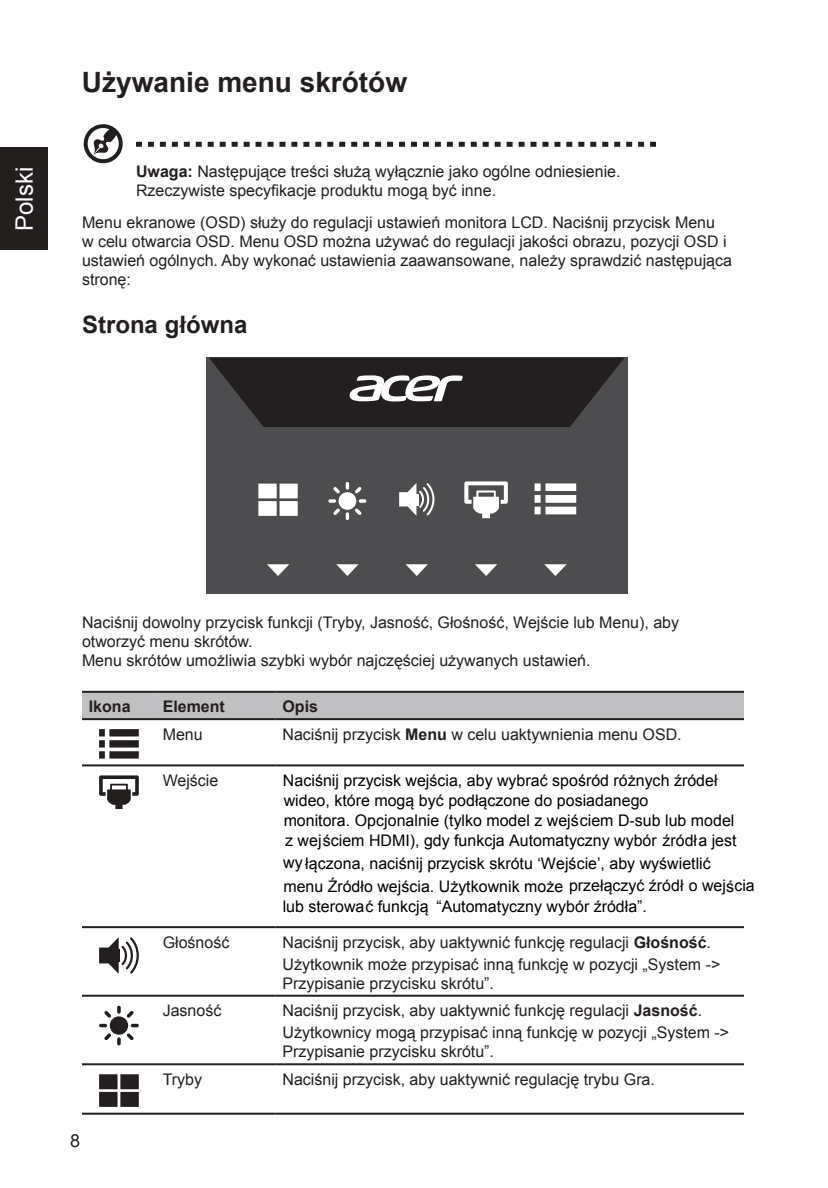
<style>
.page{position:relative;width:828px;height:1188px;background:#fff}
.page>*{position:absolute;margin:0;border:0;box-sizing:border-box;transform-origin:0 0}
.t1{font:700 28px "Arial";color:#241f1f}
.t2{font:700 24px "Arial";color:#241f1f}
.t3{font:24px "Arial";color:#fff}
.t4{font:18px "Arial";color:#241f1f}
.t5{font:16px/19.2px "Arial";color:#241f1f}
.t6{font:16px/20.2px "Arial";color:#000}
.t7{font:700 16px "Arial";color:#241f1f}
.s1{font-weight:700}
</style>
<div class="page">
<div style="left:0;top:148px;width:48px;height:102px;background:#241f1f"></div>
<svg style="left:84px;top:125px;width:39px;height:38px"></svg>
<svg style="left:136px;top:142px;width:520px;height:5px"></svg>
<div style="left:82px;top:693px;width:662px;height:25px;background:#c0bfc1"></div>
<hr style="left:82px;top:691px;width:74px;height:2px;background:#241f1f">
<hr style="left:156px;top:691px;width:120px;height:2px;background:#241f1f">
<hr style="left:276px;top:691px;width:468px;height:2px;background:#241f1f">
<hr style="left:82px;top:718px;width:74px;height:2px;background:#241f1f">
<hr style="left:156px;top:718px;width:120px;height:2px;background:#241f1f">
<hr style="left:276px;top:718px;width:468px;height:2px;background:#241f1f">
<hr style="left:82px;top:764px;width:74px;height:2px;background:#241f1f">
<hr style="left:156px;top:764px;width:120px;height:2px;background:#241f1f">
<hr style="left:276px;top:764px;width:468px;height:2px;background:#241f1f">
<hr style="left:82px;top:926px;width:74px;height:2px;background:#241f1f">
<hr style="left:156px;top:926px;width:120px;height:2px;background:#241f1f">
<hr style="left:276px;top:926px;width:468px;height:2px;background:#241f1f">
<hr style="left:82px;top:995px;width:74px;height:2px;background:#241f1f">
<hr style="left:156px;top:995px;width:120px;height:2px;background:#241f1f">
<hr style="left:276px;top:995px;width:468px;height:2px;background:#241f1f">
<hr style="left:82px;top:1063px;width:74px;height:2px;background:#241f1f">
<hr style="left:156px;top:1063px;width:120px;height:2px;background:#241f1f">
<hr style="left:276px;top:1063px;width:468px;height:2px;background:#241f1f">
<hr style="left:82px;top:1113px;width:74px;height:2px;background:#241f1f">
<hr style="left:156px;top:1113px;width:120px;height:2px;background:#241f1f">
<hr style="left:276px;top:1113px;width:468px;height:2px;background:#241f1f">
<svg style="left:99px;top:729px;width:40px;height:30px"></svg>
<svg style="left:99px;top:775px;width:40px;height:34px"></svg>
<svg style="left:99px;top:937px;width:40px;height:37px"></svg>
<div style="left:115px;top:949px;width:5px;height:13px;background:#241f1f"></div>
<svg style="left:99px;top:1006px;width:40px;height:39px"></svg>
<svg style="left:99px;top:1074px;width:40px;height:33px"></svg>
<div style="left:206px;top:357px;width:421px;height:237px;background:#4d4d4f"></div>
<svg style="left:209px;top:358px;width:415px;height:69px;background:#343132"></svg>
<svg style="left:267px;top:564px;width:22px;height:12px"></svg>
<svg style="left:258px;top:484px;width:40px;height:32px"></svg>
<svg style="left:336px;top:564px;width:23px;height:12px"></svg>
<svg style="left:328px;top:482px;width:38px;height:38px"></svg>
<svg style="left:406px;top:564px;width:22px;height:12px"></svg>
<svg style="left:399px;top:483px;width:35px;height:33px"></svg>
<div style="left:413px;top:494px;width:6px;height:11px;background:#fff"></div>
<svg style="left:475px;top:564px;width:22px;height:12px"></svg>
<svg style="left:464px;top:481px;width:44px;height:37px"></svg>
<svg style="left:544px;top:564px;width:23px;height:12px"></svg>
<svg style="left:535px;top:483px;width:41px;height:31px"></svg>
<h2 class="t3" style="left:9px;top:231px;width:66px;rotate:-90deg">Polski</h2>
<h1 class="t1" style="left:82px;top:64px;width:327px">Używanie menu skrótów</h1>
<p class="t5" style="left:136px;top:162px;width:486px"><span class="s1">Uwaga:</span> Następujące treści służą wyłącznie jako ogólne odniesienie.<br>Rzeczywiste specyfikacje produktu mogą być inne.</p>
<p class="t5" style="left:82px;top:213px;width:652px">Menu ekranowe (OSD) służy do regulacji ustawień monitora LCD. Naciśnij przycisk Menu<br>w celu otwarcia OSD. Menu OSD można używać do regulacji jakości obrazu, pozycji OSD i ustawień ogólnych. Aby wykonać ustawienia zaawansowane, należy sprawdzić następująca stronę:</p>
<h2 class="t2" style="left:82px;top:309px;width:167px">Strona główna</h2>
<p class="t5" style="left:82px;top:612px;width:599px">Naciśnij dowolny przycisk funkcji (Tryby, Jasność, Głośność, Wejście lub Menu), aby otworzyć menu skrótów.<br>Menu skrótów umożliwia szybki wybór najczęściej używanych ustawień.</p>
<p class="t7" style="left:89px;top:696px;width:43px">Ikona</p>
<p class="t7" style="left:163px;top:696px;width:64px">Element</p>
<p class="t7" style="left:282px;top:696px;width:37px">Opis</p>
<p class="t5" style="left:163px;top:725px;width:42px">Menu</p>
<p class="t5" style="left:282px;top:725px;width:401px">Naciśnij przycisk <span class="s1">Menu</span> w celu uaktywnienia menu OSD.</p>
<p class="t5" style="left:163px;top:771px;width:57px">Wejście</p>
<p class="t6" style="left:283px;top:770px;width:455px">Naciśnij przycisk wejścia, aby wybrać spośród różnych źródeł wideo, które mogą być podłączone do posiadanego<br>monitora. Opcjonalnie (tylko model z wejściem D-sub lub model z wejściem HDMI), gdy funkcja Automatyczny wybór źródła jest</p>
<p class="t6" style="left:283px;top:852px;width:473px;line-height:22.6px">wy łączona, naciśnij przycisk skrótu ‘Wejście’, aby wyświetlić menu Źródło wejścia. Użytkownik może przełączyć źródł o wejścia</p>
<p class="t6" style="left:283px;top:897px;width:366px">lub sterować funkcją “Automatyczny wybór źródła”.</p>
<p class="t4" style="left:70px;top:1129px;width:12px">8</p>
<p class="t5" style="left:163px;top:933px;width:68px">Głośność</p>
<p class="t5" style="left:282px;top:931px;width:439px;line-height:22px">Naciśnij przycisk, aby uaktywnić funkcję regulacji <span class="s1">Głośność</span>.<br>Użytkownik może przypisać inną funkcję w pozycji „System -&gt;</p>
<p class="t5" style="left:282px;top:974px;width:213px">Przypisanie przycisku skrótu”.</p>
<p class="t5" style="left:163px;top:1001px;width:60px">Jasność</p>
<p class="t5" style="left:282px;top:1000px;width:448px;line-height:22px">Naciśnij przycisk, aby uaktywnić funkcję regulacji <span class="s1">Jasność</span>.<br>Użytkownicy mogą przypisać inną funkcję w pozycji „System -&gt;</p>
<p class="t5" style="left:282px;top:1042px;width:213px">Przypisanie przycisku skrótu”.</p>
<p class="t5" style="left:163px;top:1070px;width:41px">Tryby</p>
<p class="t5" style="left:282px;top:1070px;width:374px">Naciśnij przycisk, aby uaktywnić regulację trybu Gra.</p>
</div>
